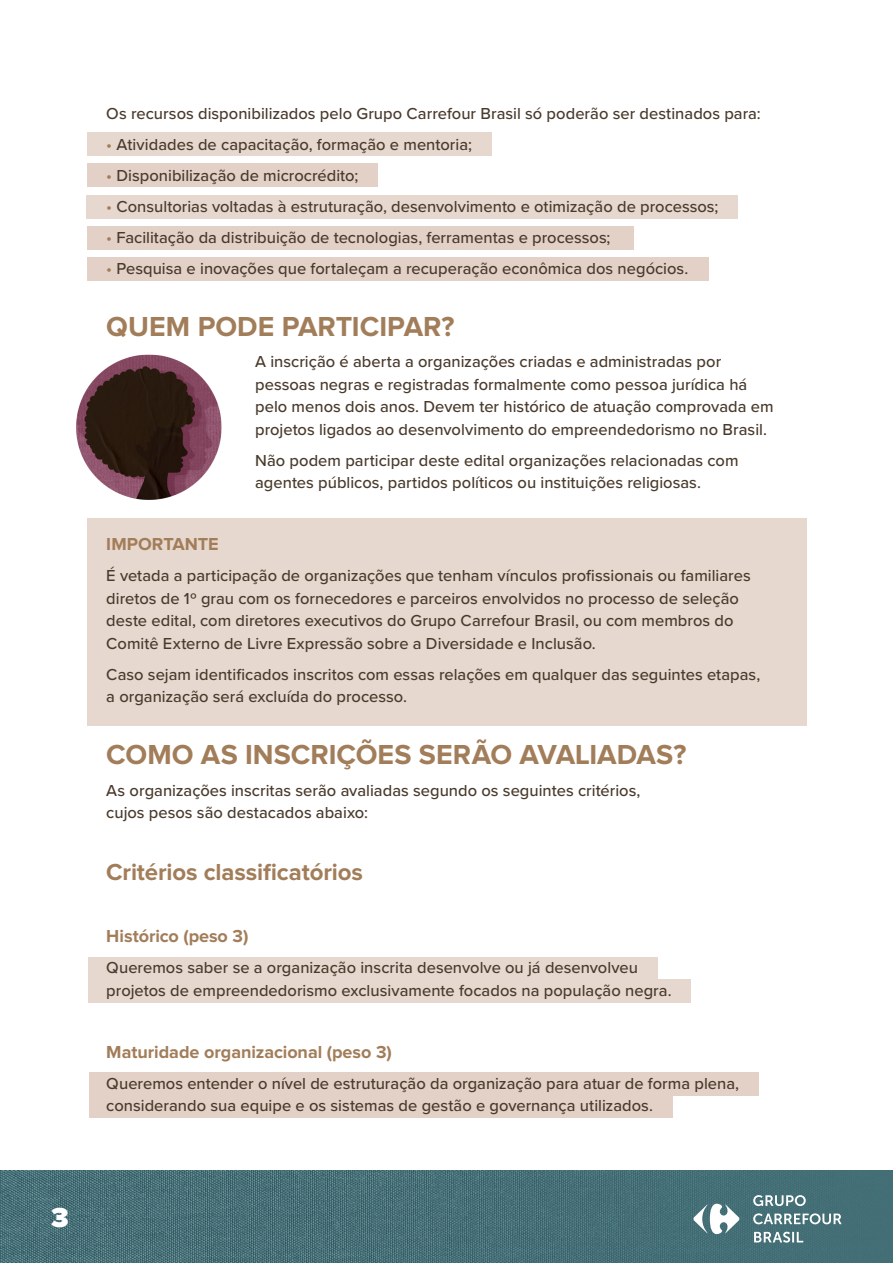
<style>
.page{position:relative;width:893px;height:1263px;background:#fff}
.page>*{position:absolute;margin:0;border:0;box-sizing:border-box;transform-origin:0 0}
.t1{font:700 28.5px "Proxima Nova";color:#a27d59}
.t2{font:900 28.5px "Proxima Nova";color:#fff}
.t3{font:700 24px "Proxima Nova";letter-spacing:-.005em;color:#a27d59}
.t4{font:700 18px "Proxima Nova";letter-spacing:-.005em;color:#a27d59}
.t5{font:500 16.5px/22.5px "Proxima Nova";color:#493a2c}
.s1{color:#a27d59}
</style>
<div class="page">
<img style="left:0;top:1170px;width:893px;height:93px">
<svg style="left:754px;top:1232px;width:49px;height:10px"></svg>
<svg style="left:753px;top:1213px;width:89px;height:11px"></svg>
<svg style="left:753px;top:1195px;width:53px;height:11px"></svg>
<svg style="left:693px;top:1204px;width:46px;height:30px"></svg>
<div style="left:89px;top:1072px;width:669px;height:23px;background:#e3d1c7"></div>
<div style="left:89px;top:1095px;width:583px;height:23px;background:#e3d1c7"></div>
<div style="left:88px;top:957px;width:569px;height:23px;background:#e7d8cf"></div>
<div style="left:88px;top:979px;width:602px;height:24px;background:#e7d8cf"></div>
<div style="left:87px;top:519px;width:719px;height:207px;background:#e7d8cf"></div>
<div style="left:87px;top:132px;width:405px;height:24px;background:#e7d8cf"></div>
<div style="left:87px;top:163px;width:291px;height:24px;background:#e3d1c7"></div>
<div style="left:87px;top:195px;width:651px;height:24px;background:#e7d8cf"></div>
<div style="left:87px;top:226px;width:547px;height:24px;background:#e3d1c7"></div>
<div style="left:87px;top:257px;width:621px;height:24px;background:#e3d1c7"></div>
<img style="left:76px;top:354px;width:146px;height:146px">
<h1 class="t2" style="left:51px;top:1205px;width:19px">3</h1>
<p class="t5" style="left:106px;top:102px;width:656px">Os recursos disponibilizados pelo Grupo Carrefour Brasil só poderão ser destinados para:</p>
<p class="t5" style="left:106px;top:133px;width:367px"><span class="s1">•</span> Atividades de capacitação, formação e mentoria;</p>
<p class="t5" style="left:106px;top:164px;width:253px"><span class="s1">•</span> Disponibilização de microcrédito;</p>
<p class="t5" style="left:106px;top:195px;width:614px"><span class="s1">•</span> Consultorias voltadas à estruturação, desenvolvimento e otimização de processos;</p>
<p class="t5" style="left:106px;top:226px;width:506px"><span class="s1">•</span> Facilitação da distribuição de tecnologias, ferramentas e processos;</p>
<p class="t5" style="left:106px;top:257px;width:583px"><span class="s1">•</span> Pesquisa e inovações que fortaleçam a recuperação econômica dos negócios.</p>
<p class="t1" style="left:106px;top:314px;width:350px">QUEM PODE PARTICIPAR?</p>
<p class="t5" style="left:255px;top:350px;width:520px">A inscrição é aberta a organizações criadas e administradas por pessoas negras e registradas formalmente como pessoa jurídica há pelo menos dois anos. Devem ter histórico de atuação comprovada em projetos ligados ao desenvolvimento do empreendedorismo no Brasil.</p>
<p class="t5" style="left:255px;top:449px;width:485px">Não podem participar deste edital organizações relacionadas com agentes públicos, partidos políticos ou instituições religiosas.</p>
<p class="t4" style="left:106px;top:536px;width:114px">IMPORTANTE</p>
<p class="t5" style="left:106px;top:564px;width:646px">É vetada a participação de organizações que tenham vínculos profissionais ou familiares diretos de 1º grau com os fornecedores e parceiros envolvidos no processo de seleção deste edital, com diretores executivos do Grupo Carrefour Brasil, ou com membros do Comitê Externo de Livre Expressão sobre a Diversidade e Inclusão.</p>
<p class="t5" style="left:106px;top:663px;width:655px">Caso sejam identificados inscritos com essas relações em qualquer das seguintes etapas, a organização será excluída do processo.</p>
<p class="t1" style="left:106px;top:742px;width:581px">COMO AS INSCRIÇÕES SERÃO AVALIADAS?</p>
<p class="t5" style="left:106px;top:778px;width:536px">As organizações inscritas serão avaliadas segundo os seguintes critérios, cujos pesos são destacados abaixo:</p>
<p class="t3" style="left:106px;top:861px;width:258px">Critérios classificatórios</p>
<p class="t4" style="left:106px;top:928px;width:144px">Histórico (peso 3)</p>
<p class="t5" style="left:106px;top:956px;width:567px">Queremos saber se a organização inscrita desenvolve ou já desenvolveu projetos de empreendedorismo exclusivamente focados na população negra.</p>
<p class="t4" style="left:106px;top:1043px;width:287px">Maturidade organizacional (peso 3)</p>
<p class="t5" style="left:106px;top:1071px;width:634px">Queremos entender o nível de estruturação da organização para atuar de forma plena, considerando sua equipe e os sistemas de gestão e governança utilizados.</p>
</div>
